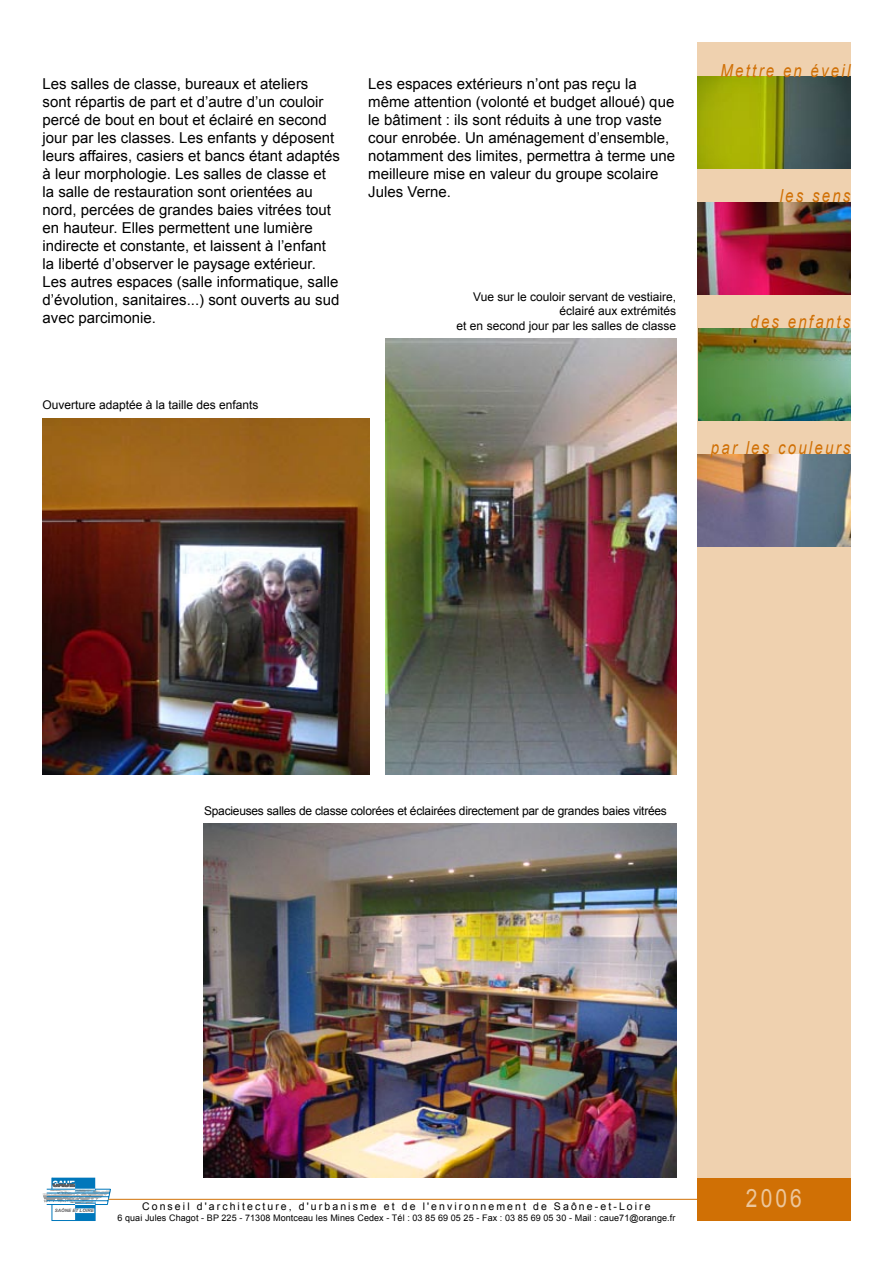
<style>
.page{position:relative;width:893px;height:1263px;background:#fff}
.page>*{position:absolute;margin:0;border:0;box-sizing:border-box;transform-origin:0 0}
.t1{font:25.2px "Arial";color:#ecc69b;scale:.83 1}
.t2{font:italic 18px "Arial";letter-spacing:.15em;color:#d07005;scale:.83 1}
.t3{font:15px/18px "Arial";color:#000}
.t4{font:12px/14.4px "Arial";color:#000;text-align:right}
.t5{font:12px "Arial";letter-spacing:-.02em;color:#000}
.t6{font:10.5px "Arial";letter-spacing:.2em;color:#000}
.t7{font:9px "Arial";letter-spacing:.01em;color:#000}
.t8{font:italic 700 4.5px "Arial Narrow";color:#5b5b5d;scale:1.26 1}
</style>
<div class="page">
<div style="left:697px;top:43px;width:153px;height:1176px;background:#efd1af"></div>
<svg style="left:43px;top:1177px;width:68px;height:44px"></svg>
<hr style="left:108px;top:1199px;width:589px;height:1px;background:#d07005">
<div style="left:697px;top:1178px;width:153px;height:42px;background:#d07005"></div>
<img style="left:698px;top:328px;width:152px;height:92px">
<img style="left:697px;top:77px;width:153px;height:91px">
<img style="left:697px;top:202px;width:153px;height:92px">
<img style="left:697px;top:454px;width:153px;height:92px">
<img style="left:386px;top:338px;width:290px;height:437px">
<img style="left:203px;top:823px;width:473px;height:355px">
<img style="left:43px;top:418px;width:327px;height:357px">
<p class="t3" style="left:43px;top:74px;width:299px">Les salles de classe, bureaux et ateliers sont répartis de part et d’autre d’un couloir percé de bout en bout et éclairé en second jour par les classes. Les enfants y déposent leurs affaires, casiers et bancs étant adaptés à leur morphologie. Les salles de classe et la salle de restauration sont orientées au nord, percées de grandes baies vitrées tout en hauteur. Elles permettent une lumière indirecte et constante, et laissent à l’enfant la liberté d’observer le paysage extérieur.<br>Les autres espaces (salle informatique, salle d’évolution, sanitaires...) sont ouverts au sud avec parcimonie.</p>
<p class="t3" style="left:368px;top:74px;width:308px">Les espaces extérieurs n’ont pas reçu la même attention (volonté et budget alloué) que le bâtiment : ils sont réduits à une trop vaste cour enrobée. Un aménagement d’ensemble, notamment des limites, permettra à terme une meilleure mise en valeur du groupe scolaire Jules Verne.</p>
<p class="t4" style="left:457px;top:289px;width:221px">Vue sur le couloir servant de vestiaire, éclairé aux extrémités<br>et en second jour par les salles de classe</p>
<p class="t4" style="left:43px;top:398px;width:218px">Ouverture adaptée à la taille des enfants</p>
<p class="t2" style="left:721px;top:59px;width:158px">Mettre en éveil</p>
<p class="t2" style="left:780px;top:184px;width:87px">les sens</p>
<p class="t2" style="left:750px;top:310px;width:122px">des enfants</p>
<p class="t2" style="left:711px;top:436px;width:170px">par les couleurs</p>
<p class="t5" style="left:204px;top:802px;width:464px">Spacieuses salles de classe colorées et éclairées directement par de grandes baies vitrées</p>
<p class="t8" style="left:55px;top:1207px;width:32px">SAÔNE ET LOIRE</p>
<p class="t6" style="left:142px;top:1199px;width:510px">Conseil d'architecture, d'urbanisme et de l'environnement de Saône-et-Loire</p>
<p class="t7" style="left:117px;top:1211px;width:559px">6 quai Jules Chagot - BP 225 - 71308 Montceau les Mines Cedex - Tél : 03 85 69 05 25 - Fax : 03 85 69 05 30 - Mail : caue71@orange.fr</p>
<h1 class="t1" style="left:746px;top:1181px;width:69px">2006</h1>
</div>
